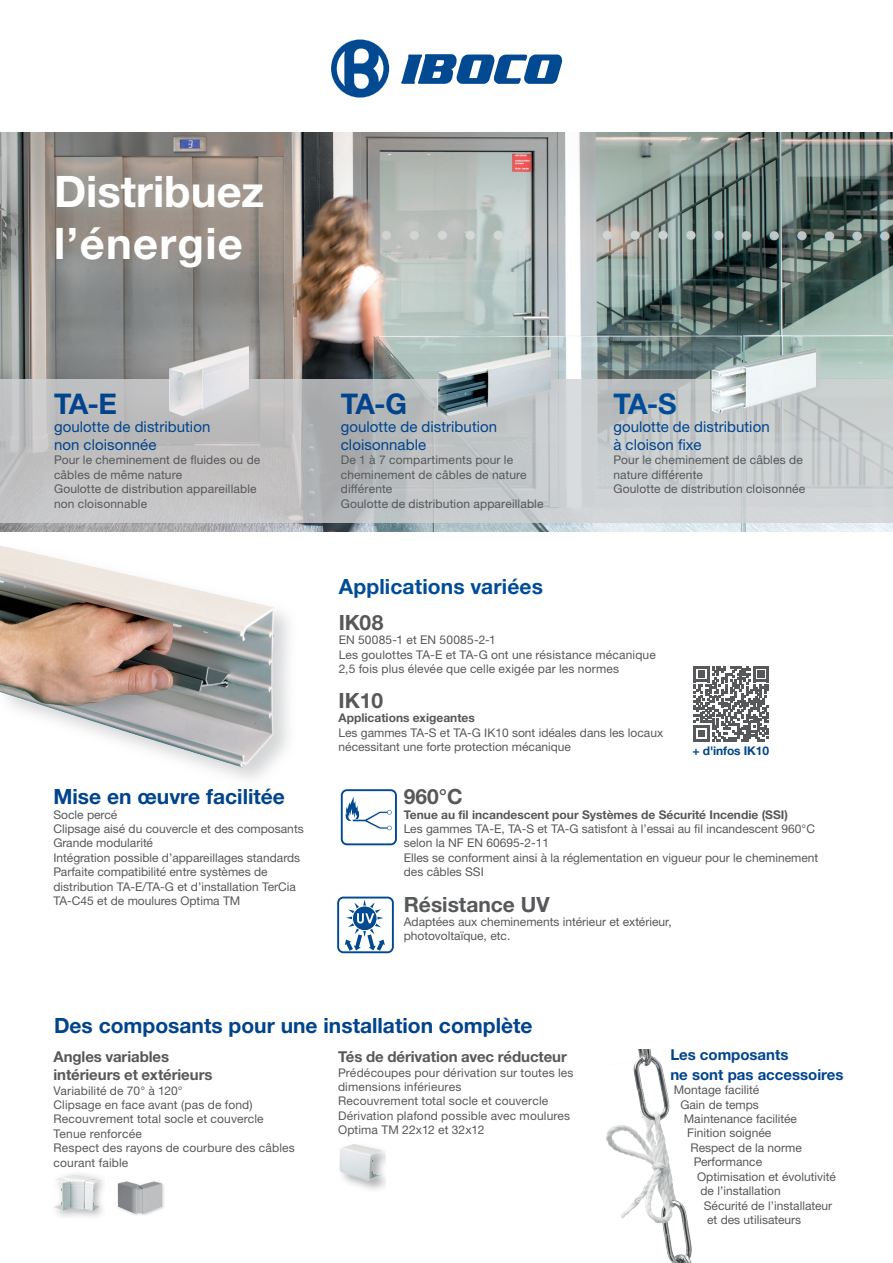
<style>
.page{position:relative;width:893px;height:1263px;background:#fff}
.page>*{position:absolute;margin:0;border:0;box-sizing:border-box;transform-origin:0 0}
.t1{font:700 43.5px/52.2px "Helvetica Neue LTW1 G";color:#fff}
.t2{font:700 28.5px "Helvetica Neue LTW1 G";color:#01448c}
.t3{font:700 28.5px "Helvetica Neue LTW1 G";color:#014c98}
.t4{font:700 21px "Helvetica Neue LTW1 G";color:#01448c}
.t5{font:700 21px "Helvetica Neue LTW1 G";color:#57585a}
.t6{font:700 21px "Helvetica Neue LTW1 G";letter-spacing:.005em;color:#014c98}
.t7{font:15px/18px "Helvetica Neue LTW1 G";letter-spacing:.005em;color:#01448c}
.t8{font:700 15px/18px "Helvetica Neue LTW1 G";letter-spacing:-.005em;color:#57585a}
.t9{font:700 15px/19.8px "Helvetica Neue LTW1 G";color:#01448c}
.t10{font:12px/14.4px "Helvetica Neue LTW1 G";color:#57585a}
.t11{font:700 12px "Helvetica Neue LTW1 G";color:#57585a}
.t12{font:700 12px "Helvetica Neue LTW1 G";letter-spacing:-.01em;color:#01448c}
</style>
<div class="page">
<svg style="left:331px;top:39px;width:58px;height:59px"></svg>
<svg style="left:401px;top:54px;width:161px;height:30px"></svg>
<img style="left:606px;top:1049px;width:86px;height:214px">
<img style="left:0;top:133px;width:893px;height:399px">
<svg style="left:0;top:379px;width:893px;height:144px;background:#c2c4c6"></svg>
<div style="left:171px;top:344px;width:88px;height:79px;background:#c7c8ca;opacity:.75"></div>
<img style="left:165px;top:342px;width:83px;height:77px">
<div style="left:439px;top:347px;width:124px;height:78px;background:#c7c8ca;opacity:.75"></div>
<img style="left:429px;top:340px;width:121px;height:85px">
<div style="left:712px;top:345px;width:113px;height:73px;background:#c7c8ca;opacity:.75"></div>
<img style="left:698px;top:345px;width:117px;height:74px">
<div style="left:50px;top:1171px;width:54px;height:49px;background:#939598;opacity:.75"></div>
<img style="left:50px;top:1171px;width:54px;height:43px">
<img style="left:117px;top:1181px;width:47px;height:34px">
<div style="left:338px;top:1142px;width:48px;height:51px;background:#939598;opacity:.75"></div>
<img style="left:338px;top:1142px;width:48px;height:41px">
<svg style="left:341px;top:789px;width:56px;height:56px"></svg>
<svg style="left:337px;top:896px;width:57px;height:57px"></svg>
<svg style="left:694px;top:666px;width:75px;height:75px"></svg>
<img style="left:1px;top:546px;width:286px;height:233px">
<h1 class="t1" style="left:54px;top:165px;width:211px">Distribuez l’énergie</h1>
<h2 class="t2" style="left:54px;top:386px;width:65px">TA-E</h2>
<p class="t7" style="left:54px;top:418px;width:158px">goulotte de distribution non cloisonnée</p>
<p class="t10" style="left:54px;top:453px;width:208px">Pour le cheminement de fluides ou de câbles de même nature<br>Goulotte de distribution appareillable non cloisonnable</p>
<h3 class="t4" style="left:53px;top:784px;width:233px">Mise en œuvre facilitée</h3>
<p class="t10" style="left:53px;top:807px;width:252px">Socle percé<br>Clipsage aisé du couvercle et des composants Grande modularité<br>Intégration possible d’appareillages standards Parfaite compatibilité entre systèmes de distribution TA-E/TA-G et d’installation TerCia TA-C45 et de moulures Optima TM</p>
<h2 class="t2" style="left:341px;top:386px;width:68px">TA-G</h2>
<p class="t7" style="left:341px;top:418px;width:158px">goulotte de distribution cloisonnable</p>
<p class="t10" style="left:341px;top:453px;width:204px">De 1 à 7 compartiments pour le cheminement de câbles de nature différente<br>Goulotte de distribution appareillable</p>
<h2 class="t3" style="left:613px;top:386px;width:65px">TA-S</h2>
<p class="t7" style="left:613px;top:418px;width:158px">goulotte de distribution à cloison fixe</p>
<p class="t10" style="left:613px;top:453px;width:193px">Pour le cheminement de câbles de nature différente<br>Goulotte de distribution cloisonnée</p>
<h3 class="t6" style="left:339px;top:574px;width:206px">Applications variées</h3>
<h3 class="t5" style="left:339px;top:610px;width:46px">IK08</h3>
<p class="t10" style="left:339px;top:633px;width:319px">EN 50085-1 et EN 50085-2-1<br>Les goulottes TA-E et TA-G ont une résistance mécanique<br>2,5 fois plus élevée que celle exigée par les normes</p>
<h3 class="t5" style="left:339px;top:687px;width:46px">IK10</h3>
<p class="t11" style="left:339px;top:710px;width:138px">Applications exigeantes</p>
<p class="t10" style="left:339px;top:725px;width:326px">Les gammes TA-S et TA-G IK10 sont idéales dans les locaux nécessitant une forte protection mécanique</p>
<h3 class="t5" style="left:404px;top:784px;width:60px">960°C</h3>
<p class="t11" style="left:404px;top:807px;width:386px">Tenue au fil incandescent pour Systèmes de Sécurité Incendie (SSI)</p>
<p class="t10" style="left:404px;top:821px;width:416px">Les gammes TA-E, TA-S et TA-G satisfont à l’essai au fil incandescent 960°C selon la NF EN 60695-2-11<br>Elles se conforment ainsi à la réglementation en vigueur pour le cheminement des câbles SSI</p>
<p class="t12" style="left:692px;top:743px;width:78px">+ d'infos IK10</p>
<h3 class="t5" style="left:404px;top:891px;width:147px">Résistance UV</h3>
<p class="t10" style="left:404px;top:914px;width:270px">Adaptées aux cheminements intérieur et extérieur, photovoltaïque, etc.</p>
<h3 class="t4" style="left:54px;top:1012px;width:480px">Des composants pour une installation complète</h3>
<p class="t8" style="left:53px;top:1048px;width:161px">Angles variables intérieurs et extérieurs</p>
<p class="t10" style="left:53px;top:1083px;width:243px">Variabilité de 70° à 120°<br>Clipsage en face avant (pas de fond)<br>Recouvrement total socle et couvercle<br>Tenue renforcée<br>Respect des rayons de courbure des câbles courant faible</p>
<p class="t8" style="left:338px;top:1048px;width:230px">Tés de dérivation avec réducteur</p>
<p class="t10" style="left:338px;top:1065px;width:237px">Prédécoupes pour dérivation sur toutes les dimensions inférieures<br>Recouvrement total socle et couvercle Dérivation plafond possible avec moulures Optima TM 22x12 et 32x12</p>
<p class="t9" style="left:670px;top:1045px;width:175px">Les composants<br>ne sont pas accessoires</p>
<p class="t10" style="left:674px;top:1083px;width:87px">Montage facilité</p>
<p class="t10" style="left:680px;top:1097px;width:80px">Gain de temps</p>
<p class="t10" style="left:684px;top:1111px;width:115px">Maintenance facilitée</p>
<p class="t10" style="left:687px;top:1126px;width:86px">Finition soignée</p>
<p class="t10" style="left:690px;top:1140px;width:113px">Respect de la norme</p>
<p class="t10" style="left:694px;top:1155px;width:70px">Performance</p>
<p class="t10" style="left:697px;top:1169px;width:140px">Optimisation et évolutivité</p>
<p class="t10" style="left:700px;top:1183px;width:82px">de l’installation</p>
<p class="t10" style="left:704px;top:1198px;width:130px">Sécurité de l’installateur</p>
<p class="t10" style="left:707px;top:1212px;width:96px">et des utilisateurs</p>
</div>
